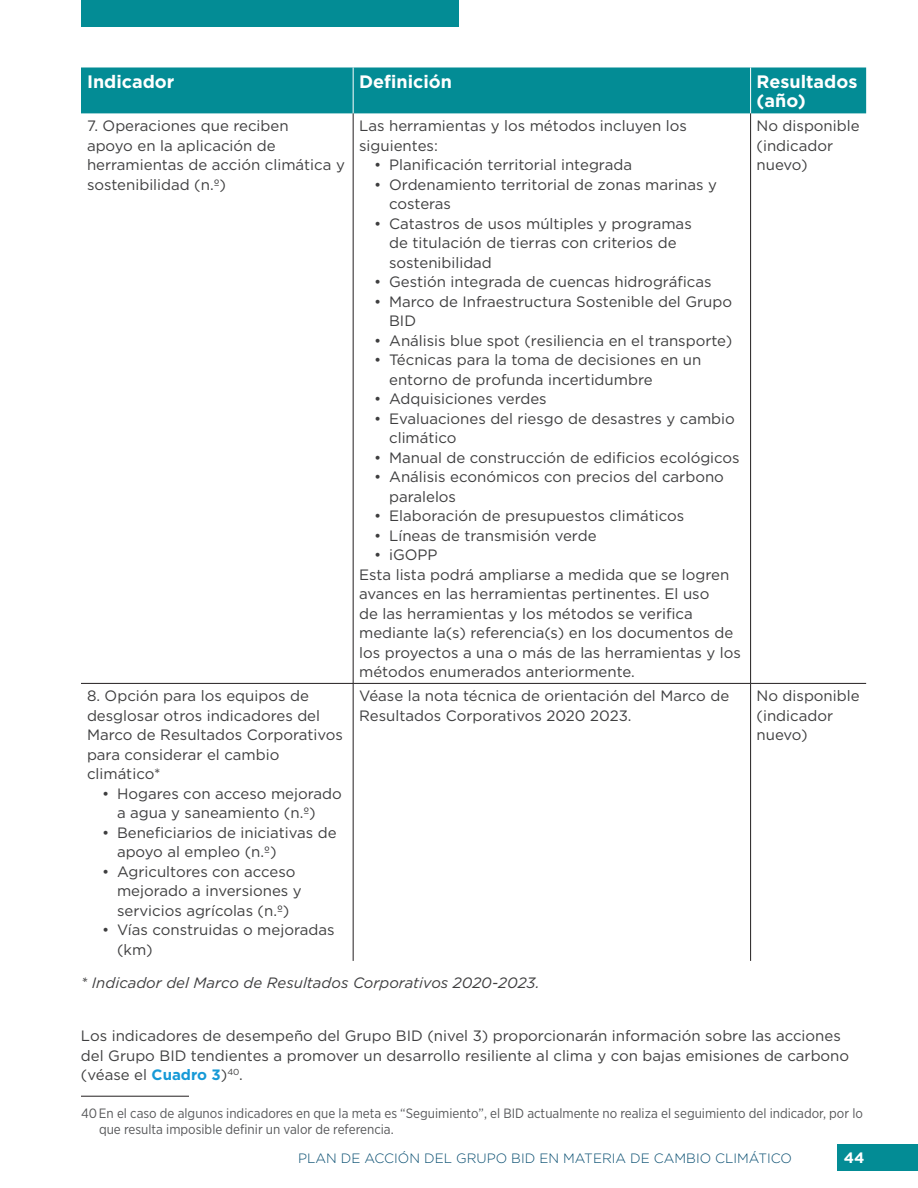
<style>
.page{position:relative;width:918px;height:1188px;background:#fff}
.page>*{position:absolute;margin:0;border:0;box-sizing:border-box;transform-origin:0 0}
.Table_Head{font:700 18px/19.5px "Gotham";color:#fff}
.Table_Bullets{font:15px/19.5px "Gotham";color:#3e3e3f}
.Table_Body{font:15px/19.5px "Gotham";color:#3e3e3f}
.Body_Text{font:15px/19.5px "Gotham";color:#3e3e3f}
.Body_Text-2{font:italic 15px "Gotham";color:#3e3e3f}
.t1{font:700 15px "Gotham";color:#fff}
.Footnote{font:13.5px/16.2px "Gotham Narrow";color:#57585a}
.t2{font:300 13.5px "Gotham";color:#074d70}
.s1{font-weight:700;color:#179ad7}
</style>
<div class="page">
<div style="left:838px;top:1144px;width:80px;height:28px;background:#038c95"></div>
<div style="left:81px;top:0;width:378px;height:27px;background:#038c95"></div>
<div style="left:81px;top:68px;width:785px;height:45px;background:#038c95"></div>
<hr style="left:353px;top:67px;width:1px;height:46px;background:#fff">
<hr style="left:750px;top:67px;width:1px;height:46px;background:#fff">
<hr style="left:353px;top:113px;width:1px;height:570px;background:#231f20">
<hr style="left:750px;top:113px;width:1px;height:570px;background:#231f20">
<hr style="left:353px;top:684px;width:1px;height:277px;background:#231f20">
<hr style="left:750px;top:684px;width:1px;height:277px;background:#231f20">
<hr style="left:81px;top:683px;width:272px;height:1px;background:#231f20">
<hr style="left:353px;top:683px;width:398px;height:1px;background:#231f20">
<hr style="left:751px;top:683px;width:115px;height:1px;background:#231f20">
<hr style="left:81px;top:1096px;width:108px;height:1px;background:#231f20">
<p class="Table_Head" style="left:87px;top:72px;width:89px">Indicador</p>
<p class="Table_Head" style="left:359px;top:72px;width:94px">Definición</p>
<p class="Table_Head" style="left:757px;top:72px;width:102px">Resultados (año)</p>
<p class="Table_Body" style="left:87px;top:116px;width:259px">7. Operaciones que reciben<br>apoyo en la aplicación de herramientas de acción climática y sostenibilidad (n.º)</p>
<p class="Table_Body" style="left:359px;top:116px;width:329px">Las herramientas y los métodos incluyen los siguientes:</p>
<p class="Table_Body" style="left:757px;top:116px;width:105px">No disponible</p>
<p class="Table_Body" style="left:757px;top:136px;width:78px">(indicador nuevo)</p>
<p class="Table_Bullets" style="left:374px;top:155px;width:259px">• Planificación territorial integrada</p>
<p class="Table_Bullets" style="left:389px;top:175px;width:329px;text-indent:-15px">• Ordenamiento territorial de zonas marinas y costeras</p>
<p class="Table_Bullets" style="left:389px;top:214px;width:304px;text-indent:-15px">• Catastros de usos múltiples y programas de titulación de tierras con criterios de sostenibilidad</p>
<p class="Table_Bullets" style="left:374px;top:272px;width:339px">• Gestión integrada de cuencas hidrográficas</p>
<p class="Table_Bullets" style="left:389px;top:292px;width:344px;text-indent:-15px">• Marco de Infraestructura Sostenible del Grupo<br>BID</p>
<p class="Table_Bullets" style="left:374px;top:331px;width:360px">• Análisis blue spot (resiliencia en el transporte)</p>
<p class="Table_Bullets" style="left:389px;top:350px;width:314px;text-indent:-15px">• Técnicas para la toma de decisiones en un entorno de profunda incertidumbre</p>
<p class="Table_Bullets" style="left:374px;top:389px;width:174px">• Adquisiciones verdes</p>
<p class="Table_Bullets" style="left:389px;top:409px;width:347px;text-indent:-15px">• Evaluaciones del riesgo de desastres y cambio climático</p>
<p class="Table_Bullets" style="left:374px;top:448px;width:367px">• Manual de construcción de edificios ecológicos</p>
<p class="Table_Bullets" style="left:389px;top:467px;width:336px;text-indent:-15px">• Análisis económicos con precios del carbono paralelos</p>
<p class="Table_Bullets" style="left:374px;top:506px;width:312px">• Elaboración de presupuestos climáticos</p>
<p class="Table_Bullets" style="left:374px;top:526px;width:224px">• Líneas de transmisión verde</p>
<p class="Table_Bullets" style="left:374px;top:545px;width:65px">• iGOPP</p>
<p class="Table_Body" style="left:359px;top:565px;width:383px">Esta lista podrá ampliarse a medida que se logren avances en las herramientas pertinentes. El uso<br>de las herramientas y los métodos se verifica mediante la(s) referencia(s) en los documentos de los proyectos a una o más de las herramientas y los métodos enumerados anteriormente.</p>
<p class="Table_Body" style="left:87px;top:686px;width:258px">8. Opción para los equipos de desglosar otros indicadores del<br>Marco de Resultados Corporativos para considerar el cambio climático*</p>
<p class="Table_Bullets" style="left:117px;top:784px;width:226px;text-indent:-15px">• Hogares con acceso mejorado a agua y saneamiento (n.º)</p>
<p class="Table_Bullets" style="left:117px;top:823px;width:221px;text-indent:-15px">• Beneficiarios de iniciativas de apoyo al empleo (n.º)</p>
<p class="Table_Bullets" style="left:117px;top:862px;width:186px;text-indent:-15px">• Agricultores con acceso mejorado a inversiones y servicios agrícolas (n.º)</p>
<p class="Table_Bullets" style="left:117px;top:920px;width:219px;text-indent:-15px">• Vías construidas o mejoradas (km)</p>
<p class="Table_Body" style="left:359px;top:686px;width:372px">Véase la nota técnica de orientación del Marco de<br>Resultados Corporativos 2020 2023.</p>
<p class="Table_Body" style="left:757px;top:686px;width:105px">No disponible</p>
<p class="Table_Body" style="left:757px;top:706px;width:78px">(indicador nuevo)</p>
<p class="Body_Text-2" style="left:81px;top:974px;width:460px">* Indicador del Marco de Resultados Corporativos 2020-2023.</p>
<p class="Body_Text" style="left:81px;top:1026px;width:770px">Los indicadores de desempeño del Grupo BID (nivel 3) proporcionarán información sobre las acciones del Grupo BID tendientes a promover un desarrollo resiliente al clima y con bajas emisiones de carbono (véase el <span class="s1">Cuadro 3</span>)<sup>40</sup>.</p>
<p class="Footnote" style="left:99px;top:1105px;width:765px;text-indent:-18px">40En el caso de algunos indicadores en que la meta es “Seguimiento”, el BID actualmente no realiza el seguimiento del indicador, por lo que resulta imposible definir un valor de referencia.</p>
<p class="t2" style="left:298px;top:1150px;width:495px">PLAN DE ACCIÓN DEL GRUPO BID EN MATERIA DE CAMBIO CLIMÁTICO</p>
<p class="t1" style="left:844px;top:1148px;width:22px">44</p>
</div>
